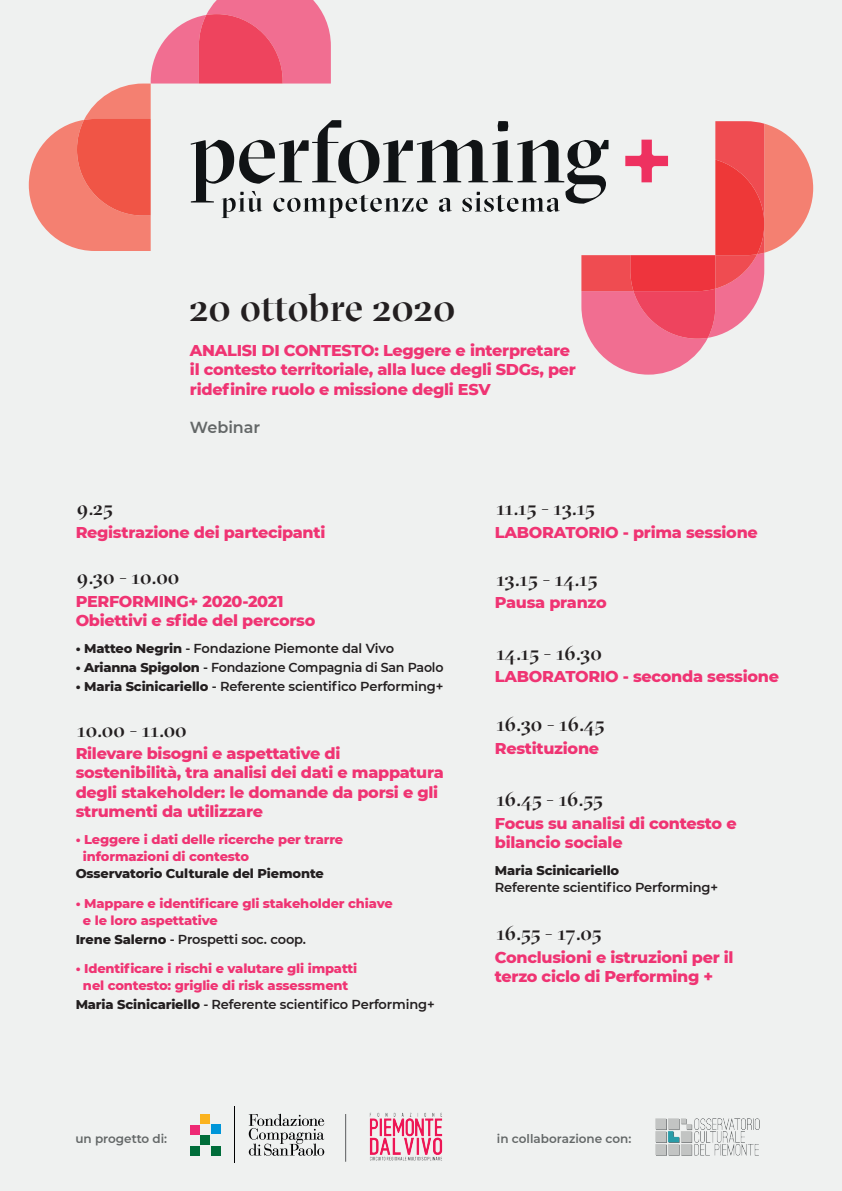
<style>
.page{position:relative;width:842px;height:1191px;background:#eff1f0}
.page>*{position:absolute;margin:0;border:0;box-sizing:border-box;transform-origin:0 0}
.t1{font:500 39px "GT Sectra Display Trial";color:#231f20}
.t2{font:500 20px "GT Sectra Display Trial";color:#231f20}
.t3{font:800 16px/19.2px "Montserrat";letter-spacing:-.015em;color:#ef3473}
.t4{font:600 16px "Montserrat";color:#636767}
.t5{font:600 13px "Montserrat";letter-spacing:-.01em;color:#231f20}
.t6{font:800 13px/17px "Montserrat";letter-spacing:-.01em;color:#ef3473}
.t7{font:800 13px "Montserrat";letter-spacing:-.01em;color:#231f20}
.t8{font:600 12px "Montserrat";color:#636767}
.s1{font-weight:800}
</style>
<div class="page">
<hr style="left:345px;top:1114px;width:1px;height:47px;background:#656768">
<img style="left:369px;top:1112px;width:74px;height:49px">
<img style="left:656px;top:1118px;width:103px;height:37px">
<hr style="left:235px;top:1106px;width:1px;height:57px;background:#000001">
<svg style="left:249px;top:1113px;width:75px;height:42px"></svg>
<div style="left:201px;top:1135px;width:9px;height:10px;background:#006d3a"></div>
<div style="left:201px;top:1114px;width:9px;height:9px;background:#fbb31f"></div>
<div style="left:190px;top:1124px;width:10px;height:10px;background:#ee2974"></div>
<div style="left:190px;top:1146px;width:9px;height:9px;background:#006d3a"></div>
<div style="left:211px;top:1124px;width:10px;height:10px;background:#0096d9"></div>
<div style="left:211px;top:1146px;width:10px;height:9px;background:#006d3a"></div>
<svg style="left:29px;top:0;width:784px;height:375px"></svg>
<h1 class="t1" style="left:189px;top:292px;width:268px">20 ottobre 2020</h1>
<p class="t3" style="left:190px;top:340px;width:387px">ANALISI DI CONTESTO: Leggere e interpretare il contesto territoriale, alla luce degli SDGs, per ridefinire ruolo e missione degli ESV</p>
<p class="t4" style="left:190px;top:416px;width:72px">Webinar</p>
<p class="t2" style="left:77px;top:501px;width:37px">9:25</p>
<p class="t3" style="left:76px;top:521px;width:251px">Registrazione dei partecipanti</p>
<p class="t2" style="left:77px;top:570px;width:104px">9.30 - 10.00</p>
<p class="t3" style="left:76px;top:590px;width:241px">PERFORMING+ 2020-2021<br>Obiettivi e sfide del percorso</p>
<p class="t5" style="left:76px;top:639px;width:320px"><span class="s1">• Matteo Negrin</span> - Fondazione Piemonte dal Vivo</p>
<p class="t5" style="left:76px;top:658px;width:369px"><span class="s1">• Arianna Spigolon</span> - Fondazione Compagnia di San Paolo</p>
<p class="t5" style="left:76px;top:677px;width:369px"><span class="s1">• Maria Scinicariello</span> - Referente scientifico Performing+</p>
<p class="t2" style="left:77px;top:722px;width:111px">10.00 - 11.00</p>
<p class="t3" style="left:76px;top:743px;width:370px">Rilevare bisogni e aspettative di sostenibilità, tra analisi dei dati e mappatura degli stakeholder: le domande da porsi e gli strumenti da utilizzare</p>
<p class="t6" style="left:83px;top:830px;width:262px;text-indent:-7px">• Leggere i dati delle ricerche per trarre informazioni di contesto</p>
<p class="t7" style="left:76px;top:864px;width:250px">Osservatorio Culturale del Piemonte</p>
<p class="t6" style="left:83px;top:893px;width:311px;text-indent:-7px">• Mappare e identificare gli stakeholder chiave e le loro aspettative</p>
<p class="t5" style="left:76px;top:929px;width:232px"><span class="s1">Irene Salerno</span> - Prospetti soc. coop.</p>
<p class="t6" style="left:76px;top:958px;width:283px;text-align:center">• Identificare i rischi e valutare gli impatti nel contesto: griglie di risk assessment</p>
<p class="t5" style="left:76px;top:994px;width:361px"><span class="s1">Maria Scinicariello</span> - Referente scientifico Performing+</p>
<p class="t2" style="left:496px;top:501px;width:100px">11.15 - 13.15</p>
<p class="t3" style="left:495px;top:521px;width:265px">LABORATORIO - prima sessione</p>
<p class="t2" style="left:496px;top:571px;width:103px">13.15 - 14.15</p>
<p class="t3" style="left:495px;top:592px;width:113px">Pausa pranzo</p>
<p class="t2" style="left:496px;top:645px;width:107px">14.15 - 16.30</p>
<p class="t3" style="left:495px;top:666px;width:286px">LABORATORIO - seconda sessione</p>
<p class="t2" style="left:496px;top:717px;width:110px">16.30 - 16.45</p>
<p class="t3" style="left:495px;top:737px;width:106px">Restituzione</p>
<p class="t2" style="left:496px;top:792px;width:108px">16.45 - 16.55</p>
<p class="t3" style="left:495px;top:812px;width:243px">Focus su analisi di contesto e bilancio sociale</p>
<p class="t7" style="left:495px;top:861px;width:126px">Maria Scinicariello</p>
<p class="t5" style="left:495px;top:878px;width:225px">Referente scientifico Performing+</p>
<p class="t2" style="left:496px;top:925px;width:107px">16.55 - 17.05</p>
<p class="t3" style="left:495px;top:946px;width:240px">Conclusioni e istruzioni per il terzo ciclo di Performing +</p>
<p class="t8" style="left:75px;top:1130px;width:93px">un progetto di:</p>
<p class="t8" style="left:497px;top:1130px;width:136px">in collaborazione con:</p>
</div>
